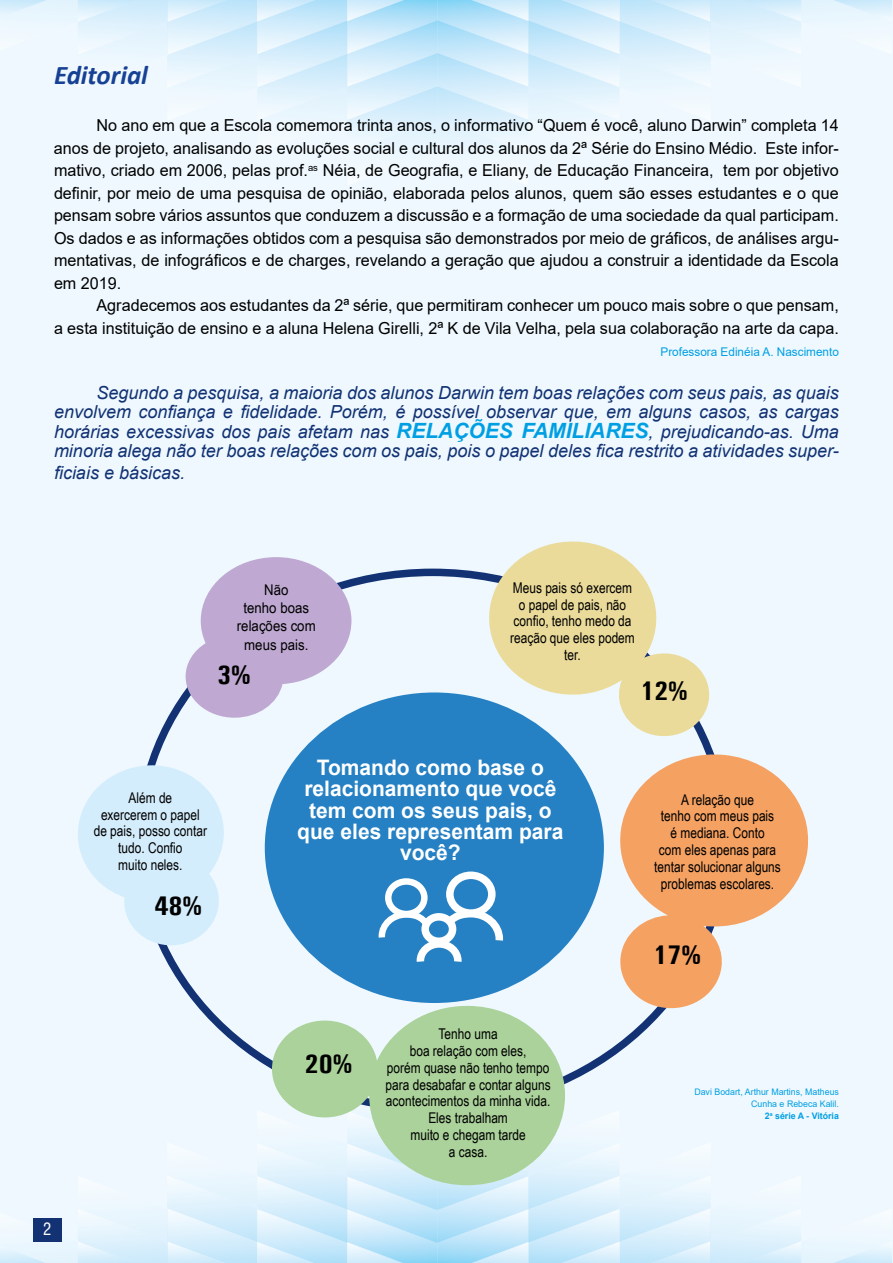
<style>
.page{position:relative;width:893px;height:1263px;background:#fff}
.page>*{position:absolute;margin:0;border:0;box-sizing:border-box;transform-origin:0 0}
.t1{font:700 condensed 27px "Univers";color:#000;scale:1.09 1}
.t2{font:italic 700 27px "Calibri";color:#164194}
.t3{font:700 21.3px/21.3px "Arial";color:#fff;text-align:center}
.t4{font:italic 18px/19.5px "Arial";color:#123274;text-align:justify}
.t5{font:16.5px/22.5px "Arial";color:#000;text-align:justify}
.t6{font:condensed 16.5px "Swiss 721 BT";color:#fff}
.t7{font:14.85px/16.8px "Arial Narrow";color:#000;text-align:center}
.t8{font:14.85px/18.3px "Arial Narrow";color:#000;text-align:center;scale:1.09 1}
.t9{font:12px "Arial";color:#009fe3}
.t10{font:9px/12px "Arial";color:#009fe3;text-align:right}
.s1{font-weight:700;font-size:21px;color:#009fe3}
.s2{font-weight:700}
</style>
<div class="page">
<div style="left:0;top:0;width:892px;height:1263px;background:#eef8fe"></div>
<hr style="left:892px;top:0;width:1px;height:1263px;background:#eef8fe">
<svg style="left:0;top:1077px;width:892px;height:186px"></svg>
<svg style="left:0;top:0;width:892px;height:135px"></svg>
<div style="left:33px;top:1218px;width:28px;height:24px;background:#123274"></div>
<div style="left:265px;top:692px;width:339px;height:311px;background:#2581c4;border-radius:50%"></div>
<svg style="left:272px;top:1006px;width:293px;height:179px;fill:#aad29a"></svg>
<svg style="left:600px;top:762px;width:209px;height:258px;fill:#f5a162"></svg>
<svg style="left:78px;top:749px;width:146px;height:206px"></svg>
<svg style="left:458px;top:541px;width:294px;height:221px"></svg>
<div style="left:446px;top:871px;width:50px;height:46px;border:8px solid #fff;border-radius:50%"></div>
<div style="left:385px;top:878px;width:43px;height:39px;border:6px solid #fff;border-radius:50%"></div>
<svg style="left:378px;top:906px;width:126px;height:56px"></svg>
<svg style="left:186px;top:557px;width:165px;height:161px"></svg>
<h1 class="t2" style="left:54px;top:58px;width:95px">Editorial</h1>
<p class="t5" style="left:54px;top:114px;width:786px;text-indent:43px">No ano em que a Escola comemora trinta anos, o informativo “Quem é você, aluno Darwin” completa 14 anos de projeto, analisando as evoluções social e cultural dos alunos da 2ª Série do Ensino Médio. Este infor&shy;mativo, criado em 2006, pelas prof.<sup>as</sup> Néia, de Geografia, e Eliany, de Educação Financeira, tem por objetivo definir, por meio de uma pesquisa de opinião, elaborada pelos alunos, quem são esses estudantes e o que pensam sobre vários assuntos que conduzem a discussão e a formação de uma sociedade da qual participam.<br>Os dados e as informações obtidos com a pesquisa são demonstrados por meio de gráficos, de análises argu&shy;mentativas, de infográficos e de charges, revelando a geração que ajudou a construir a identidade da Escola em 2019.</p>
<p class="t5" style="left:54px;top:294px;width:786px;text-align:right">Agradecemos aos estudantes da 2ª série, que permitiram conhecer um pouco mais sobre o que pensam,<br>a esta instituição de ensino e a aluna Helena Girelli, 2ª K de Vila Velha, pela sua colaboração na arte da capa.</p>
<p class="t9" style="left:660px;top:344px;width:180px">Professora Edinéia A. Nascimento</p>
<p class="t4" style="left:54px;top:383px;width:786px;text-indent:43px">Segundo a pesquisa, a maioria dos alunos Darwin tem boas relações com seus pais, as quais envolvem confiança e fidelidade. Porém, é possível observar que, em alguns casos, as cargas horárias excessivas dos pais afetam nas <span class="s1">RELAÇÕES FAMILIARES</span>, prejudicando-as. Uma minoria alega não ter boas relações com os pais, pois o papel deles fica restrito a atividades super-</p>
<p class="t4" style="left:54px;top:463px;width:133px">ficiais e básicas.</p>
<p class="t6" style="left:43px;top:1219px;width:10px">2</p>
<p class="t8" style="left:237px;top:580px;width:74px">Não<br>tenho boas relações com meus pais.</p>
<h1 class="t1" style="left:217px;top:659px;width:32px">3%</h1>
<p class="t7" style="left:510px;top:579px;width:126px">Meus pais só exercem o papel de pais, não confio, tenho medo da reação que eles podem ter.</p>
<h1 class="t1" style="left:640px;top:675px;width:45px">12%</h1>
<p class="t7" style="left:94px;top:788px;width:115px">Além de<br>exercerem o papel de pais, posso contar tudo. Confio<br>muito neles.</p>
<h1 class="t1" style="left:154px;top:890px;width:45px">48%</h1>
<p class="t3" style="left:297px;top:757px;width:268px">Tomando como base o relacionamento que você tem com os seus pais, o que eles representam para você?</p>
<p class="t7" style="left:654px;top:790px;width:128px">A relação que<br>tenho com meus pais<br>é mediana. Conto<br>com eles apenas para tentar solucionar alguns problemas escolares.</p>
<h1 class="t1" style="left:653px;top:938px;width:45px">17%</h1>
<h1 class="t1" style="left:305px;top:1047px;width:45px">20%</h1>
<p class="t7" style="left:386px;top:1025px;width:167px">Tenho uma<br>boa relação com eles,<br>porém quase não tenho tempo para desabafar e contar alguns acontecimentos da minha vida.<br>Eles trabalham<br>muito e chegam tarde<br>a casa.</p>
<p class="t10" style="left:694px;top:1086px;width:146px">Davi Bodart, Arthur Martins, Matheus<br>Cunha e Rebeca Kalil.<br><span class="s2">2</span><sup>a</sup> <span class="s2">série A - Vitória</span></p>
</div>
